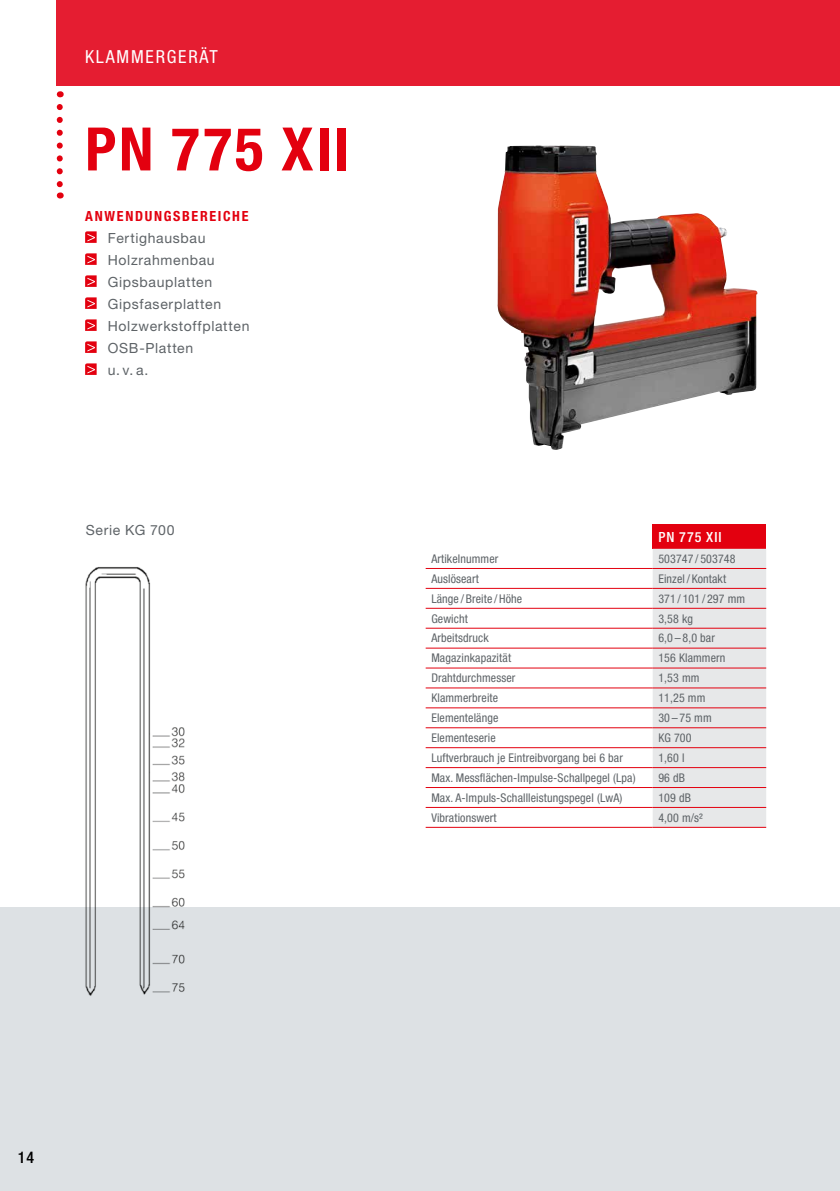
<style>
.page{position:relative;width:840px;height:1191px;background:#fff}
.page>*{position:absolute;margin:0;border:0;box-sizing:border-box;transform-origin:0 0}
.t1{font:700 condensed 60px "Helvetica Neue LT Std";letter-spacing:.045em;color:#e3000f}
.t2{font:condensed 18px "Helvetica Neue LT Std";letter-spacing:.1em;color:#fff}
.t3{font:500 condensed 16px "Helvetica Neue LT Std";color:#000}
.t4{font:14px/22px "Helvetica Neue LT Std";letter-spacing:.045em;color:#5e6367}
.t5{font:700 condensed 14px "Helvetica Neue LT Std";letter-spacing:.12em;color:#e3000f}
.t6{font:500 condensed 14px "Helvetica Neue LT Std";letter-spacing:.075em;color:#fff}
.t7{font:condensed 12px "Helvetica Neue LT Std";letter-spacing:.01em;color:#5e6367}
</style>
<div class="page">
<div style="left:0;top:907px;width:839px;height:284px;background:#dde1e4"></div>
<svg style="left:85px;top:231px;width:12px;height:12px"></svg>
<svg style="left:85px;top:253px;width:12px;height:12px"></svg>
<svg style="left:85px;top:275px;width:12px;height:12px"></svg>
<svg style="left:85px;top:297px;width:12px;height:12px"></svg>
<svg style="left:85px;top:319px;width:12px;height:12px"></svg>
<svg style="left:85px;top:341px;width:12px;height:12px"></svg>
<svg style="left:85px;top:363px;width:12px;height:12px"></svg>
<img style="left:497px;top:146px;width:260px;height:304px">
<div style="left:652px;top:524px;width:113px;height:25px;background:#e3000f"></div>
<div style="left:652px;top:549px;width:113px;height:278px;background:#e7e8e9"></div>
<hr style="left:425px;top:568px;width:227px;height:1px;background:#e3000f">
<hr style="left:652px;top:568px;width:113px;height:1px;background:#e3000f">
<hr style="left:425px;top:588px;width:227px;height:1px;background:#e3000f">
<hr style="left:652px;top:588px;width:113px;height:1px;background:#e3000f">
<hr style="left:425px;top:608px;width:227px;height:1px;background:#e3000f">
<hr style="left:652px;top:608px;width:113px;height:1px;background:#e3000f">
<hr style="left:425px;top:628px;width:227px;height:1px;background:#e3000f">
<hr style="left:652px;top:628px;width:113px;height:1px;background:#e3000f">
<hr style="left:425px;top:648px;width:227px;height:1px;background:#e3000f">
<hr style="left:652px;top:648px;width:113px;height:1px;background:#e3000f">
<hr style="left:425px;top:667px;width:227px;height:1px;background:#e3000f">
<hr style="left:652px;top:667px;width:113px;height:1px;background:#e3000f">
<hr style="left:425px;top:687px;width:227px;height:1px;background:#e3000f">
<hr style="left:652px;top:687px;width:113px;height:1px;background:#e3000f">
<hr style="left:425px;top:707px;width:227px;height:1px;background:#e3000f">
<hr style="left:652px;top:707px;width:113px;height:1px;background:#e3000f">
<hr style="left:425px;top:727px;width:227px;height:1px;background:#e3000f">
<hr style="left:652px;top:727px;width:113px;height:1px;background:#e3000f">
<hr style="left:425px;top:747px;width:227px;height:1px;background:#e3000f">
<hr style="left:652px;top:747px;width:113px;height:1px;background:#e3000f">
<hr style="left:425px;top:767px;width:227px;height:1px;background:#e3000f">
<hr style="left:652px;top:767px;width:113px;height:1px;background:#e3000f">
<hr style="left:425px;top:787px;width:227px;height:1px;background:#e3000f">
<hr style="left:652px;top:787px;width:113px;height:1px;background:#e3000f">
<hr style="left:425px;top:807px;width:227px;height:1px;background:#e3000f">
<hr style="left:425px;top:827px;width:227px;height:1px;background:#e3000f">
<hr style="left:652px;top:807px;width:113px;height:1px;background:#e3000f">
<hr style="left:652px;top:827px;width:113px;height:1px;background:#e3000f">
<img style="left:85px;top:567px;width:100px;height:429px">
<svg style="left:57px;top:107px;width:6px;height:91px"></svg>
<div style="left:57px;top:0;width:782px;height:85px;background:#e51d31"></div>
<h2 class="t2" style="left:85px;top:46px;width:134px">KLAMMERGERÄT</h2>
<h1 class="t1" style="left:85px;top:113px;width:266px">PN 775 XII</h1>
<p class="t5" style="left:85px;top:207px;width:165px">ANWENDUNGSBEREICHE</p>
<p class="t4" style="left:108px;top:227px;width:143px">Fertighausbau<br>Holzrahmenbau<br>Gipsbauplatten<br>Gipsfaserplatten<br>Holzwerkstoffplatten<br>OSB-Platten<br>u. v. a.</p>
<p class="t4" style="left:86px;top:518px;width:90px">Serie KG 700</p>
<p class="t6" style="left:658px;top:528px;width:65px">PN 775 XII</p>
<p class="t7" style="left:431px;top:551px;width:68px">Artikelnummer</p>
<p class="t7" style="left:658px;top:551px;width:79px">503747 / 503748</p>
<p class="t7" style="left:431px;top:571px;width:49px">Auslöseart</p>
<p class="t7" style="left:658px;top:571px;width:69px">Einzel / Kontakt</p>
<p class="t7" style="left:431px;top:591px;width:92px">Länge / Breite / Höhe</p>
<p class="t7" style="left:658px;top:591px;width:88px">371 / 101 / 297 mm</p>
<p class="t7" style="left:431px;top:611px;width:38px">Gewicht</p>
<p class="t7" style="left:658px;top:611px;width:36px">3,58 kg</p>
<p class="t7" style="left:431px;top:631px;width:59px">Arbeitsdruck</p>
<p class="t7" style="left:658px;top:631px;width:58px">6,0 – 8,0 bar</p>
<p class="t7" style="left:431px;top:651px;width:81px">Magazinkapazität</p>
<p class="t7" style="left:658px;top:651px;width:69px">156 Klammern</p>
<p class="t7" style="left:431px;top:671px;width:85px">Drahtdurchmesser</p>
<p class="t7" style="left:658px;top:671px;width:43px">1,53 mm</p>
<p class="t7" style="left:431px;top:691px;width:68px">Klammerbreite</p>
<p class="t7" style="left:658px;top:691px;width:48px">11,25 mm</p>
<p class="t7" style="left:431px;top:711px;width:68px">Elementelänge</p>
<p class="t7" style="left:658px;top:711px;width:55px">30 – 75 mm</p>
<p class="t7" style="left:431px;top:731px;width:66px">Elementeserie</p>
<p class="t7" style="left:658px;top:731px;width:35px">KG 700</p>
<p class="t7" style="left:431px;top:750px;width:193px">Luftverbrauch je Eintreibvorgang bei 6 bar</p>
<p class="t7" style="left:658px;top:750px;width:28px">1,60 l</p>
<p class="t7" style="left:431px;top:770px;width:206px">Max. Messflächen-Impulse-Schallpegel (Lpa)</p>
<p class="t7" style="left:658px;top:770px;width:28px">96 dB</p>
<p class="t7" style="left:431px;top:790px;width:192px">Max. A-Impuls-Schallleistungspegel (LwA)</p>
<p class="t7" style="left:658px;top:790px;width:34px">109 dB</p>
<p class="t7" style="left:431px;top:810px;width:67px">Vibrationswert</p>
<p class="t7" style="left:658px;top:810px;width:46px">4,00 m/s²</p>
<h3 class="t3" style="left:18px;top:1147px;width:18px">14</h3>
</div>
